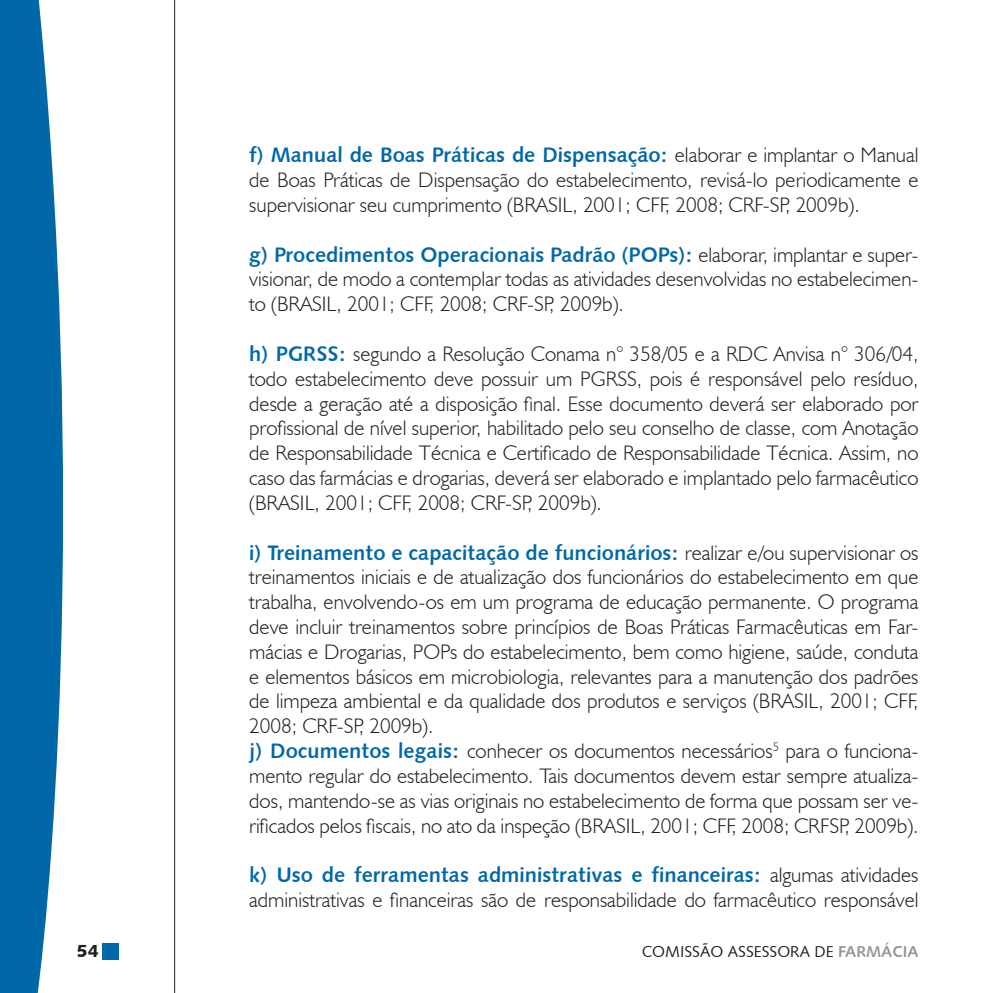
<style>
.page{position:relative;width:993px;height:993px;background:#fff}
.page>*{position:absolute;margin:0;border:0;box-sizing:border-box;transform-origin:0 0}
.t1{font:300 21px/24.8px "Humanist 521 BT";color:#231f20}
.t2{font:21px "Humanist 531 BT Bold A";color:#0068a9}
.t3{font:17.5px "Humanist 531 BT Black A";color:#231f20}
.t4{font:15.75px "Humanist 531 BT Roman A";color:#231f20}
.s1{font-family:"Humanist 521 BT";font-weight:300;color:#231f20}
.s2{font-family:"Humanist 531 BT Bold A";font-weight:400;color:#0068a9}
.s3{font-family:"Humanist 531 BT Bold A";color:#939598}
</style>
<div class="page">
<hr style="left:174px;top:0;width:1px;height:992px;background:#231f20">
<svg style="left:0;top:0;width:63px;height:992px;background:#1c78b2"></svg>
<div style="left:103px;top:943px;width:16px;height:16px;background:#0068a9"></div>
<p class="t2" style="left:249px;top:142px;width:670px">f) Manual de Boas Práticas de Dispensação: <span class="s1">elaborar e implantar o Manual</span></p>
<p class="t1" style="left:249px;top:167px;width:670px">de Boas Práticas de Dispensação do estabelecimento, revisá-lo periodicamente e supervisionar seu cumprimento (BRASIL, 2001; CFF, 2008; CRF-SP, 2009b).</p>
<p class="t2" style="left:249px;top:241px;width:670px">g) Procedimentos Operacionais Padrão (POPs): <span class="s1">elaborar, implantar e super-</span></p>
<p class="t1" style="left:249px;top:266px;width:670px">visionar, de modo a contemplar todas as atividades desenvolvidas no estabelecimen&shy;to (BRASIL, 2001; CFF, 2008; CRF-SP, 2009b).</p>
<p class="t1" style="left:249px;top:341px;width:670px;text-align:justify"><span class="s2">h) PGRSS:</span> segundo a Resolução Conama n° 358/05 e a RDC Anvisa n° 306/04, todo estabelecimento deve possuir um PGRSS, pois é responsável pelo resíduo, desde a geração até a disposição final. Esse documento deverá ser elaborado por profissional de nível superior, habilitado pelo seu conselho de classe, com Anotação de Responsabilidade Técnica e Certificado de Responsabilidade Técnica. Assim, no caso das farmácias e drogarias, deverá ser elaborado e implantado pelo farmacêutico (BRASIL, 2001; CFF, 2008; CRF-SP, 2009b).</p>
<p class="t2" style="left:249px;top:539px;width:670px">i) Treinamento e capacitação de funcionários: <span class="s1">realizar e/ou supervisionar os</span></p>
<p class="t1" style="left:249px;top:564px;width:670px">treinamentos iniciais e de atualização dos funcionários do estabelecimento em que trabalha, envolvendo-os em um programa de educação permanente. O programa deve incluir treinamentos sobre princípios de Boas Práticas Farmacêuticas em Far&shy;mácias e Drogarias, POPs do estabelecimento, bem como higiene, saúde, conduta e elementos básicos em microbiologia, relevantes para a manutenção dos padrões de limpeza ambiental e da qualidade dos produtos e serviços (BRASIL, 2001; CFF, 2008; CRF-SP, 2009b).<br><span class="s2">j) Documentos legais:</span> conhecer os documentos necessários<sup>5</sup> para o funciona&shy;mento regular do estabelecimento. Tais documentos devem estar sempre atualiza&shy;dos, mantendo-se as vias originais no estabelecimento de forma que possam ser ve&shy;rificados pelos fiscais, no ato da inspeção (BRASIL, 2001; CFF, 2008; CRFSP, 2009b).</p>
<p class="t2" style="left:249px;top:861px;width:670px">k) Uso de ferramentas administrativas e financeiras: <span class="s1">algumas atividades</span></p>
<p class="t1" style="left:249px;top:886px;width:670px">administrativas e financeiras são de responsabilidade do farmacêutico responsável</p>
<p class="t3" style="left:77px;top:939px;width:23px">54</p>
<p class="t4" style="left:641px;top:940px;width:278px">COMISSÃO ASSESSORA DE <span class="s3">FARMÁCIA</span></p>
</div>
